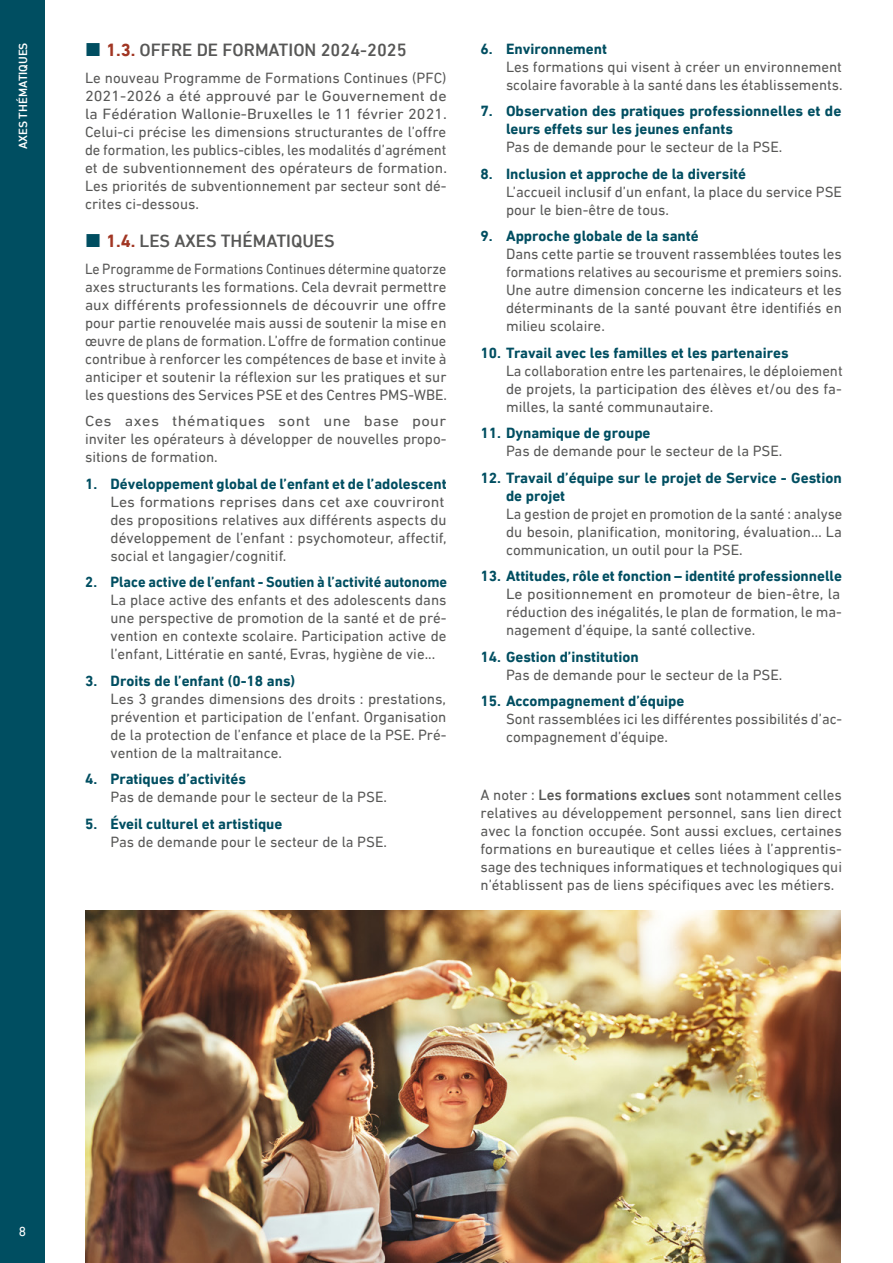
<style>
.page{position:relative;width:893px;height:1263px;background:#fff}
.page>*{position:absolute;margin:0;border:0;box-sizing:border-box;transform-origin:0 0}
.H2_-_titre_2_standard{font:500 18px "DIN Next LT Pro";color:#575756}
.Texte_courant{font:15px/18px "DIN Next LT Pro";color:#575756;text-align:justify}
.Texte_courant-2{font:700 15px/18px "DIN Next LT Pro";color:#004e61}
.Texte_courant-3{font:15px/18px "DIN Next LT Pro";color:#575756;text-align:justify;scale:.93 1}
.Texte_courant-4{font:15px/18px "DIN Next LT Pro";color:#575756;scale:1.06 1}
.Texte_courant-5{font:15px/18px "DIN Next LT Pro";color:#575756;text-align:justify;scale:1.05 1}
.Texte_courant-6{font:15px/18px "DIN Next LT Pro";color:#575756;text-align:justify;scale:1.1 1}
.Texte_courant-7{font:700 15px "DIN Next LT Pro";color:#004e61;scale:.96 1}
.t1{font:13.5px "DIN Next LT Pro";color:#fff}
.t2{font:500 12px "DIN Next LT Pro";color:#fff}
.s1{font-weight:700;color:#a13623}
.s2{font-weight:500}
</style>
<div class="page">
<div style="left:0;top:0;width:45px;height:1263px;background:#004e61"></div>
<img style="left:85px;top:911px;width:756px;height:352px">
<p class="t2" style="left:16px;top:149px;width:108px;rotate:-90deg">AXES THÉMATIQUES</p>
<h2 class="H2_-_titre_2_standard" style="left:106px;top:39px;width:302px"><span class="s1">1.3.</span> OFFRE DE FORMATION 2024-2025</h2>
<p class="Texte_courant" style="left:85px;top:68px;width:363px">Le nouveau Programme de Formations Continues (PFC)<br>2021-2026 a été approuvé par le Gouvernement de la Fédération Wallonie-Bruxelles le 11 février 2021.<br>Celui-ci précise les dimensions structurantes de l’offre de formation, les publics-cibles, les modalités d’agrément et de subventionnement des opérateurs de formation.<br>Les priorités de subventionnement par secteur sont dé&shy;crites ci-dessous.</p>
<h2 class="H2_-_titre_2_standard" style="left:106px;top:231px;width:230px"><span class="s1">1.4.</span> LES AXES THÉMATIQUES</h2>
<p class="Texte_courant-3" style="left:85px;top:259px;width:391px">Le Programme de Formations Continues détermine quatorze axes structurants les formations. Cela devrait permettre aux différents professionnels de découvrir une offre pour partie renouvelée mais aussi de soutenir la mise en œuvre de plans de formation. L’offre de formation continue contribue à renforcer les compétences de base et invite à anticiper et soutenir la réflexion sur les pratiques et sur les questions des Services PSE et des Centres PMS-WBE.</p>
<p class="Texte_courant-6" style="left:85px;top:412px;width:330px">Ces axes thématiques sont une base pour inviter les opérateurs à développer de nouvelles propo&shy;sitions de formation.</p>
<p class="Texte_courant-2" style="left:85px;top:474px;width:363px">1. Développement global de l’enfant et de l’adolescent</p>
<p class="Texte_courant-4" style="left:111px;top:492px;width:319px">Les formations reprises dans cet axe couvriront des propositions relatives aux différents aspects du développement de l’enfant : psychomoteur, affectif, social et langagier/cognitif.</p>
<p class="Texte_courant-7" style="left:85px;top:573px;width:379px">2. Place active de l’enfant - Soutien à l’activité autonome</p>
<p class="Texte_courant" style="left:111px;top:591px;width:337px">La place active des enfants et des adolescents dans une perspective de promotion de la santé et de pré&shy;vention en contexte scolaire. Participation active de l’enfant, Littératie en santé, Evras, hygiène de vie...</p>
<p class="Texte_courant-2" style="left:85px;top:671px;width:212px">3. Droits de l’enfant (0-18 ans)</p>
<p class="Texte_courant" style="left:111px;top:689px;width:337px">Les 3 grandes dimensions des droits : prestations, prévention et participation de l’enfant. Organisation de la protection de l’enfance et place de la PSE. Pré&shy;vention de la maltraitance.</p>
<p class="Texte_courant-2" style="left:85px;top:770px;width:162px">4. Pratiques d’activités</p>
<p class="Texte_courant" style="left:111px;top:788px;width:278px">Pas de demande pour le secteur de la PSE.</p>
<p class="Texte_courant-2" style="left:85px;top:815px;width:199px">5. Éveil culturel et artistique</p>
<p class="Texte_courant" style="left:111px;top:832px;width:278px">Pas de demande pour le secteur de la PSE.</p>
<p class="Texte_courant-2" style="left:480px;top:40px;width:128px">6. Environnement</p>
<p class="Texte_courant" style="left:506px;top:57px;width:338px">Les formations qui visent à créer un environnement scolaire favorable à la santé dans les établissements.</p>
<p class="Texte_courant-2" style="left:506px;top:102px;width:337px;text-indent:-26px">7. Observation des pratiques professionnelles et de leurs effets sur les jeunes enfants</p>
<p class="Texte_courant" style="left:506px;top:138px;width:278px">Pas de demande pour le secteur de la PSE.</p>
<p class="Texte_courant-2" style="left:480px;top:165px;width:267px">8. Inclusion et approche de la diversité</p>
<p class="Texte_courant" style="left:506px;top:182px;width:337px">L’accueil inclusif d’un enfant, la place du service PSE pour le bien-être de tous.</p>
<p class="Texte_courant-2" style="left:480px;top:227px;width:220px">9. Approche globale de la santé</p>
<p class="Texte_courant" style="left:506px;top:245px;width:337px">Dans cette partie se trouvent rassemblées toutes les formations relatives au secourisme et premiers soins.<br>Une autre dimension concerne les indicateurs et les déterminants de la santé pouvant être identifiés en milieu scolaire.</p>
<p class="Texte_courant-2" style="left:480px;top:344px;width:310px">10. Travail avec les familles et les partenaires</p>
<p class="Texte_courant" style="left:506px;top:362px;width:338px">La collaboration entre les partenaires, le déploiement de projets, la participation des élèves et/ou des fa&shy;milles, la santé communautaire.</p>
<p class="Texte_courant-2" style="left:480px;top:424px;width:171px">11. Dynamique de groupe</p>
<p class="Texte_courant" style="left:506px;top:442px;width:278px">Pas de demande pour le secteur de la PSE.</p>
<p class="Texte_courant-2" style="left:506px;top:469px;width:337px;text-indent:-26px">12. Travail d’équipe sur le projet de Service - Gestion de projet</p>
<p class="Texte_courant" style="left:506px;top:505px;width:338px">La gestion de projet en promotion de la santé : analyse du besoin, planification, monitoring, évaluation… La communication, un outil pour la PSE.</p>
<p class="Texte_courant-2" style="left:480px;top:567px;width:363px">13. Attitudes, rôle et fonction – identité professionnelle</p>
<p class="Texte_courant-5" style="left:506px;top:585px;width:321px">Le positionnement en promoteur de bien-être, la réduction des inégalités, le plan de formation, le ma&shy;nagement d’équipe, la santé collective.</p>
<p class="Texte_courant-2" style="left:480px;top:648px;width:160px">14. Gestion d’institution</p>
<p class="Texte_courant" style="left:506px;top:666px;width:278px">Pas de demande pour le secteur de la PSE.</p>
<p class="Texte_courant-2" style="left:480px;top:692px;width:205px">15. Accompagnement d’équipe</p>
<p class="Texte_courant" style="left:506px;top:710px;width:338px">Sont rassemblées ici les différentes possibilités d’ac&shy;compagnement d’équipe.</p>
<p class="Texte_courant" style="left:480px;top:785px;width:363px">A noter : <span class="s2">Les formations exclues</span> sont notamment celles relatives au développement personnel, sans lien direct avec la fonction occupée. Sont aussi exclues, certaines formations en bureautique et celles liées à l’apprentis&shy;sage des techniques informatiques et technologiques qui n’établissent pas de liens spécifiques avec les métiers.</p>
<p class="t1" style="left:19px;top:1224px;width:9px">8</p>
</div>
